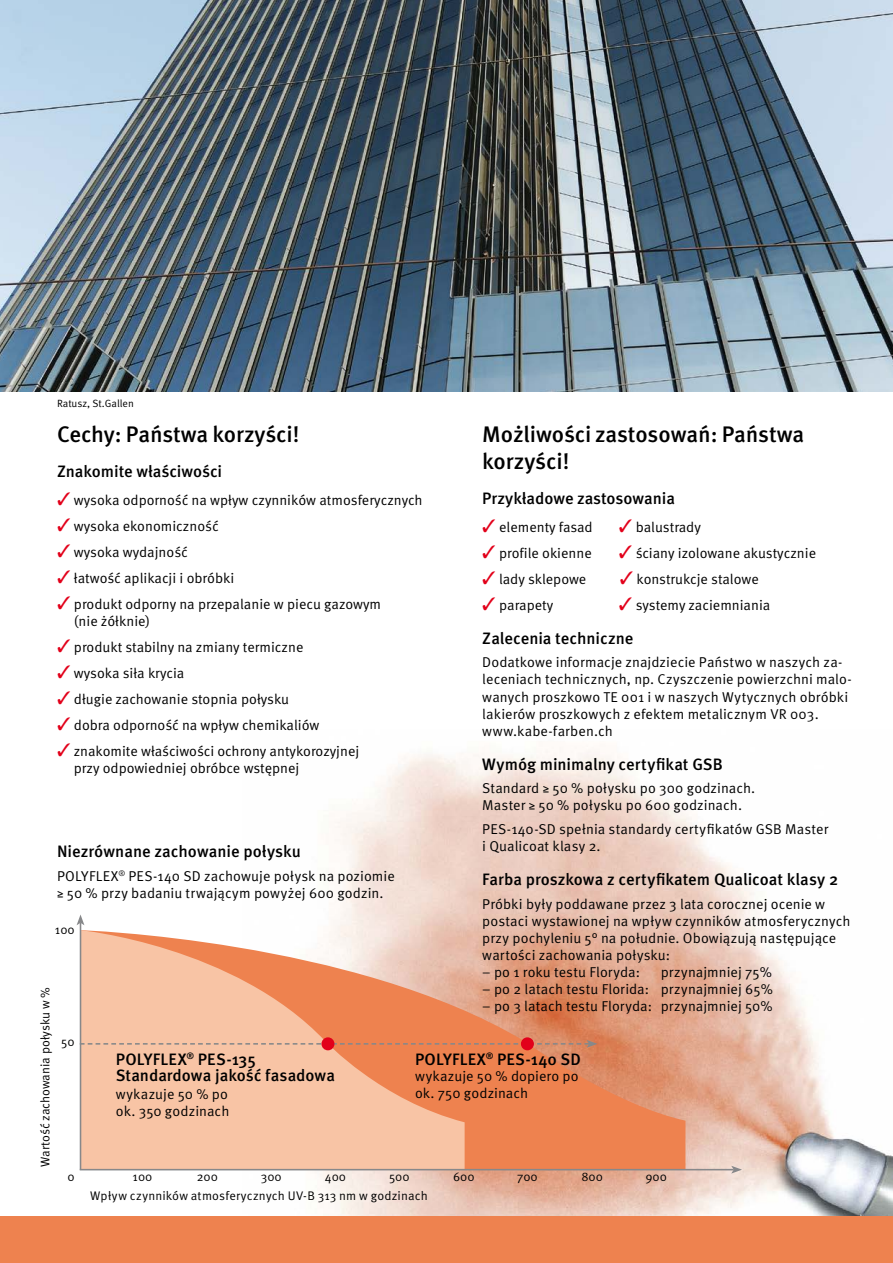
<style>
.page{position:relative;width:893px;height:1263px;background:#fff}
.page>*{position:absolute;margin:0;border:0;box-sizing:border-box;transform-origin:0 0}
.Titel_fk{font:500 22.5px/27px "Meta Pro";letter-spacing:-.005em;color:#000}
.Text_fk{font:500 16.5px/16.5px "Meta Pro";color:#000}
.Untertitel{font:14.25px/17.1px "Meta Pro";color:#000}
.Text_fk-2{font:12.45px "Meta Pro";color:#000}
.Text_fk-3{font:10.5px "Meta Pro";letter-spacing:-.005em;color:#000}
.s1{color:#e2001a}
</style>
<div class="page">
<img style="left:225px;top:747px;width:668px;height:469px">
<img style="left:0;top:0;width:893px;height:391px">
<div style="left:0;top:1216px;width:893px;height:47px;background:#ee824f"></div>
<svg style="left:465px;top:930px;width:220px;height:239px;background:#e59069"></svg>
<svg style="left:81px;top:930px;width:384px;height:239px;background:#f4b897"></svg>
<hr style="left:80px;top:1169px;width:654px;height:1px;background:#87888a">
<svg style="left:731px;top:1166px;width:11px;height:7px"></svg>
<svg style="left:81px;top:1040px;width:516px;height:8px;background:#e39f7d"></svg>
<hr style="left:80px;top:923px;width:1px;height:247px;background:#87888a">
<svg style="left:77px;top:914px;width:7px;height:11px"></svg>
<div style="left:521px;top:1037px;width:13px;height:13px;background:#e2001a;border-radius:50%"></div>
<div style="left:321px;top:1037px;width:13px;height:13px;background:#e2001a;border-radius:50%"></div>
<p class="Text_fk-3" style="left:57px;top:396px;width:78px">Ratusz, St.Gallen</p>
<p class="Titel_fk" style="left:57px;top:422px;width:244px">Cechy: Państwa korzyści!</p>
<p class="Text_fk" style="left:57px;top:464px;width:167px">Znakomite właściwości</p>
<p class="Untertitel" style="left:57px;top:492px;width:367px"><span class="s1">✓</span> wysoka odporność na wpływ czynników atmosferycznych</p>
<p class="Untertitel" style="left:57px;top:518px;width:163px"><span class="s1">✓</span> wysoka ekonomiczność</p>
<p class="Untertitel" style="left:57px;top:544px;width:132px"><span class="s1">✓</span> wysoka wydajność</p>
<p class="Untertitel" style="left:57px;top:570px;width:179px"><span class="s1">✓</span> łatwość aplikacji i obróbki</p>
<p class="Untertitel" style="left:74px;top:596px;width:309px;text-indent:-17px"><span class="s1">✓</span> produkt odporny na przepalanie w piecu gazowym (nie żółknie)</p>
<p class="Untertitel" style="left:57px;top:639px;width:248px"><span class="s1">✓</span> produkt stabilny na zmiany termiczne</p>
<p class="Untertitel" style="left:57px;top:665px;width:129px"><span class="s1">✓</span> wysoka siła krycia</p>
<p class="Untertitel" style="left:57px;top:691px;width:234px"><span class="s1">✓</span> długie zachowanie stopnia połysku</p>
<p class="Untertitel" style="left:57px;top:717px;width:264px"><span class="s1">✓</span> dobra odporność na wpływ chemikaliów</p>
<p class="Untertitel" style="left:74px;top:743px;width:287px;text-indent:-17px"><span class="s1">✓</span> znakomite właściwości ochrony antykorozyjnej przy odpowiedniej obróbce wstępnej</p>
<p class="Titel_fk" style="left:482px;top:422px;width:323px">Możliwości zastosowań: Państwa korzyści!</p>
<p class="Text_fk" style="left:482px;top:491px;width:194px">Przykładowe zastosowania</p>
<p class="Untertitel" style="left:482px;top:519px;width:112px"><span class="s1">✓</span> elementy fasad</p>
<p class="Untertitel" style="left:619px;top:519px;width:84px"><span class="s1">✓</span> balustrady</p>
<p class="Untertitel" style="left:482px;top:545px;width:111px"><span class="s1">✓</span> profile okienne</p>
<p class="Untertitel" style="left:619px;top:545px;width:199px"><span class="s1">✓</span> ściany izolowane akustycznie</p>
<p class="Untertitel" style="left:482px;top:571px;width:106px"><span class="s1">✓</span> lady sklepowe</p>
<p class="Untertitel" style="left:620px;top:571px;width:141px"><span class="s1">✓</span> konstrukcje stalowe</p>
<p class="Untertitel" style="left:482px;top:597px;width:73px"><span class="s1">✓</span> parapety</p>
<p class="Untertitel" style="left:619px;top:597px;width:153px"><span class="s1">✓</span> systemy zaciemniania</p>
<p class="Text_fk" style="left:482px;top:630px;width:153px">Zalecenia techniczne</p>
<p class="Untertitel" style="left:482px;top:654px;width:371px">Dodatkowe informacje znajdziecie Państwo w naszych za&shy;leceniach technicznych, np. Czyszczenie powierzchni malo&shy;wanych proszkowo TE 001 i w naszych Wytycznych obróbki lakierów proszkowych z efektem metalicznym VR 003.</p>
<p class="Untertitel" style="left:482px;top:723px;width:132px">www.kabe-farben.ch</p>
<p class="Text_fk" style="left:482px;top:756px;width:242px">Wymóg minimalny certyfikat GSB</p>
<p class="Untertitel" style="left:482px;top:780px;width:275px">Standard ≥ 50 % połysku po 300 godzinach.</p>
<p class="Untertitel" style="left:482px;top:797px;width:261px">Master ≥ 50 % połysku po 600 godzinach.</p>
<p class="Untertitel" style="left:482px;top:821px;width:347px">PES-140-SD spełnia standardy certyfikatów GSB Master</p>
<p class="Untertitel" style="left:482px;top:838px;width:120px">i Qualicoat klasy 2.</p>
<p class="Text_fk" style="left:482px;top:871px;width:358px">Farba proszkowa z certyfikatem Qualicoat klasy 2</p>
<p class="Untertitel" style="left:482px;top:895px;width:370px">Próbki były poddawane przez 3 lata corocznej ocenie w postaci wystawionej na wpływ czynników atmosferycznych przy pochyleniu 5° na południe. Obowiązują następujące wartości zachowania połysku:</p>
<p class="Untertitel" style="left:482px;top:964px;width:159px">– po 1 roku testu Floryda:</p>
<p class="Untertitel" style="left:661px;top:964px;width:113px">przynajmniej 75%</p>
<p class="Untertitel" style="left:482px;top:981px;width:292px">– po 2 latach testu Florida: przynajmniej 65%</p>
<p class="Untertitel" style="left:482px;top:998px;width:292px">– po 3 latach testu Floryda: przynajmniej 50%</p>
<p class="Text_fk" style="left:57px;top:844px;width:245px">Niezrównane zachowanie połysku</p>
<p class="Untertitel" style="left:57px;top:868px;width:339px">POLYFLEX<sup>®</sup> PES-140 SD zachowuje połysk na poziomie ≥ 50 % przy badaniu trwającym powyżej 600 godzin.</p>
<p class="Text_fk-2" style="left:55px;top:922px;width:21px">100</p>
<p class="Text_fk-2" style="left:37px;top:1166px;width:181px;rotate:-90deg">Wartość zachowania połysku w %</p>
<p class="Text_fk-2" style="left:61px;top:1034px;width:15px">50</p>
<p class="Text_fk" style="left:116px;top:1051px;width:221px">POLYFLEX<sup>®</sup> PES-135<br>Standardowa jakość fasadowa</p>
<p class="Untertitel" style="left:116px;top:1085px;width:115px">wykazuje 50 % po ok. 350 godzinach</p>
<p class="Text_fk" style="left:415px;top:1051px;width:167px">POLYFLEX<sup>®</sup> PES-140 SD</p>
<p class="Untertitel" style="left:415px;top:1069px;width:165px;line-height:16.5px">wykazuje 50 % dopiero po ok. 750 godzinach</p>
<p class="Text_fk-2" style="left:68px;top:1169px;width:9px">0</p>
<p class="Text_fk-2" style="left:133px;top:1169px;width:21px">100</p>
<p class="Text_fk-2" style="left:197px;top:1169px;width:23px">200</p>
<p class="Text_fk-2" style="left:261px;top:1169px;width:22px">300</p>
<p class="Text_fk-2" style="left:325px;top:1169px;width:23px">400</p>
<p class="Text_fk-2" style="left:389px;top:1169px;width:22px">500</p>
<p class="Text_fk-2" style="left:453px;top:1169px;width:23px">600</p>
<p class="Text_fk-2" style="left:517px;top:1169px;width:22px">700</p>
<p class="Text_fk-2" style="left:581px;top:1169px;width:23px">800</p>
<p class="Text_fk-2" style="left:645px;top:1169px;width:23px">900</p>
<p class="Text_fk-2" style="left:90px;top:1188px;width:339px">Wpływ czynników atmosferycznych UV-B 313 nm w godzinach</p>
</div>
